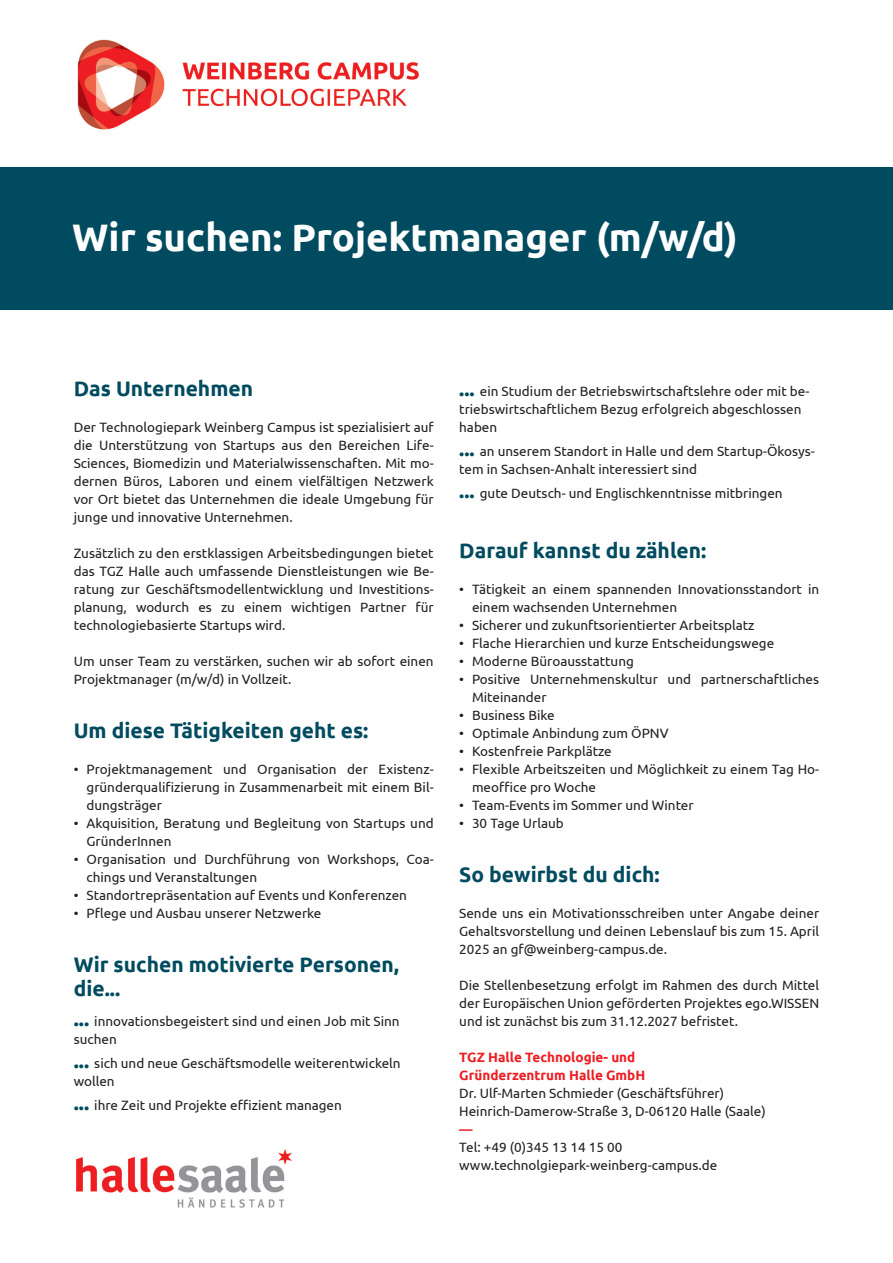
<style>
.page{position:relative;width:893px;height:1263px;background:#fff}
.page>*{position:absolute;margin:0;border:0;box-sizing:border-box;transform-origin:0 0}
.Headline_1_-_weiß{font:700 38.25px "Ubuntu";color:#fff}
.Headline_2{font:700 21px/24px "Ubuntu";color:#004b5f}
.Fließtext{font:13.5px/18px "Ubuntu";color:#231f20}
.Headline_2-2{font:13.5px/18px "Ubuntu";color:#231f20}
.Fließtext-2{font:700 13.5px "Ubuntu";color:#ee1d23}
.Fließtext-3{font:500 13.5px "Ubuntu";color:#ee1d23}
.s1{font-weight:700;font-size:21px;color:#004b5f}
</style>
<div class="page">
<img style="left:78px;top:39px;width:341px;height:91px">
<div style="left:0;top:167px;width:893px;height:143px;background:#004b5f"></div>
<img style="left:76px;top:1149px;width:216px;height:59px">
<p class="Headline_1_-_weiß" style="left:72px;top:214px;width:667px">Wir suchen: Projektmanager (m/w/d)</p>
<p class="Headline_2" style="left:74px;top:376px;width:181px">Das Unternehmen</p>
<p class="Fließtext" style="left:74px;top:418px;width:361px;text-align:justify">Der Technologiepark Weinberg Campus ist spezialisiert auf die Unterstützung von Startups aus den Bereichen Life-Sciences, Biomedizin und Materialwissenschaften. Mit mo&shy;dernen Büros, Laboren und einem vielfältigen Netzwerk vor Ort bietet das Unternehmen die ideale Umgebung für junge und innovative Unternehmen.</p>
<p class="Fließtext" style="left:74px;top:544px;width:361px;text-align:justify">Zusätzlich zu den erstklassigen Arbeitsbedingungen bietet das TGZ Halle auch umfassende Dienstleistungen wie Be&shy;ratung zur Geschäftsmodellentwicklung und Investitions&shy;planung, wodurch es zu einem wichtigen Partner für technologiebasierte Startups wird.</p>
<p class="Fließtext" style="left:74px;top:652px;width:361px">Um unser Team zu verstärken, suchen wir ab sofort einen<br>Projektmanager (m/w/d) in Vollzeit.</p>
<p class="Headline_2" style="left:74px;top:718px;width:296px">Um diese Tätigkeiten geht es:</p>
<p class="Fließtext" style="left:87px;top:760px;width:349px;text-align:justify;text-indent:-13px">• Projektmanagement und Organisation der Existenz&shy;gründerqualifizierung in Zusammenarbeit mit einem Bil&shy;dungsträger</p>
<p class="Fließtext" style="left:87px;top:814px;width:349px;text-indent:-13px">• Akquisition, Beratung und Begleitung von Startups und<br>GründerInnen</p>
<p class="Fließtext" style="left:87px;top:850px;width:349px;text-indent:-13px">• Organisation und Durchführung von Workshops, Coa&shy;chings und Veranstaltungen</p>
<p class="Fließtext" style="left:74px;top:886px;width:335px">• Standortrepräsentation auf Events und Konferenzen</p>
<p class="Fließtext" style="left:74px;top:904px;width:249px">• Pflege und Ausbau unserer Netzwerke</p>
<p class="Headline_2" style="left:74px;top:952px;width:327px">Wir suchen motivierte Personen, die...</p>
<p class="Headline_2-2" style="left:74px;top:1012px;width:327px"><span class="s1">...</span> innovationsbegeistert sind und einen Job mit Sinn suchen</p>
<p class="Headline_2-2" style="left:74px;top:1054px;width:328px"><span class="s1">...</span> sich und neue Geschäftsmodelle weiterentwickeln wollen</p>
<p class="Headline_2-2" style="left:74px;top:1096px;width:270px"><span class="s1">...</span> ihre Zeit und Projekte effizient managen</p>
<p class="Headline_2-2" style="left:459px;top:382px;width:352px"><span class="s1">...</span> ein Studium der Betriebswirtschaftslehre oder mit be&shy;triebswirtschaftlichem Bezug erfolgreich abgeschlossen haben</p>
<p class="Headline_2-2" style="left:459px;top:442px;width:357px"><span class="s1">...</span> an unserem Standort in Halle und dem Startup-Ökosys&shy;tem in Sachsen-Anhalt interessiert sind</p>
<p class="Headline_2-2" style="left:459px;top:484px;width:325px"><span class="s1">...</span> gute Deutsch- und Englischkenntnisse mitbringen</p>
<p class="Headline_2" style="left:459px;top:538px;width:249px">Darauf kannst du zählen:</p>
<p class="Fließtext" style="left:472px;top:580px;width:349px;text-indent:-13px">• Tätigkeit an einem spannenden Innovationsstandort in einem wachsenden Unternehmen</p>
<p class="Fließtext" style="left:459px;top:616px;width:297px">• Sicherer und zukunftsorientierter Arbeitsplatz</p>
<p class="Fließtext" style="left:459px;top:634px;width:317px">• Flache Hierarchien und kurze Entscheidungswege</p>
<p class="Fließtext" style="left:459px;top:652px;width:176px">• Moderne Büroausstattung</p>
<p class="Fließtext" style="left:472px;top:670px;width:349px;text-indent:-13px">• Positive Unternehmenskultur und partnerschaftliches<br>Miteinander</p>
<p class="Fließtext" style="left:459px;top:706px;width:97px">• Business Bike</p>
<p class="Fließtext" style="left:459px;top:724px;width:211px">• Optimale Anbindung zum ÖPNV</p>
<p class="Fließtext" style="left:459px;top:742px;width:154px">• Kostenfreie Parkplätze</p>
<p class="Fließtext" style="left:472px;top:760px;width:349px;text-indent:-13px">• Flexible Arbeitszeiten und Möglichkeit zu einem Tag Ho&shy;meoffice pro Woche</p>
<p class="Fließtext" style="left:459px;top:796px;width:236px">• Team-Events im Sommer und Winter</p>
<p class="Fließtext" style="left:459px;top:814px;width:106px">• 30 Tage Urlaub</p>
<p class="Headline_2" style="left:459px;top:862px;width:202px">So bewirbst du dich:</p>
<p class="Fließtext" style="left:459px;top:904px;width:361px;text-align:justify">Sende uns ein Motivationsschreiben unter Angabe deiner Gehaltsvorstellung und deinen Lebenslauf bis zum 15. April 2025 an gf@weinberg-campus.de.</p>
<p class="Fließtext" style="left:459px;top:976px;width:361px;text-align:justify">Die Stellenbesetzung erfolgt im Rahmen des durch Mittel der Europäischen Union geförderten Projektes ego.WISSEN und ist zunächst bis zum 31.12.2027 befristet.</p>
<p class="Fließtext-2" style="left:459px;top:1049px;width:178px">TGZ Halle Technologie- und</p>
<p class="Fließtext-2" style="left:459px;top:1067px;width:188px">Gründerzentrum Halle GmbH</p>
<p class="Fließtext" style="left:459px;top:1084px;width:266px">Dr. Ulf-Marten Schmieder (Geschäftsführer)</p>
<p class="Fließtext" style="left:459px;top:1102px;width:308px">Heinrich-Damerow-Straße 3, D-06120 Halle (Saale)</p>
<p class="Fließtext-3" style="left:459px;top:1121px;width:15px">—</p>
<p class="Fließtext" style="left:459px;top:1138px;width:165px">Tel: +49 (0)345 13 14 15 00</p>
<p class="Fließtext" style="left:459px;top:1156px;width:259px">www.technolgiepark-weinberg-campus.de</p>
</div>
